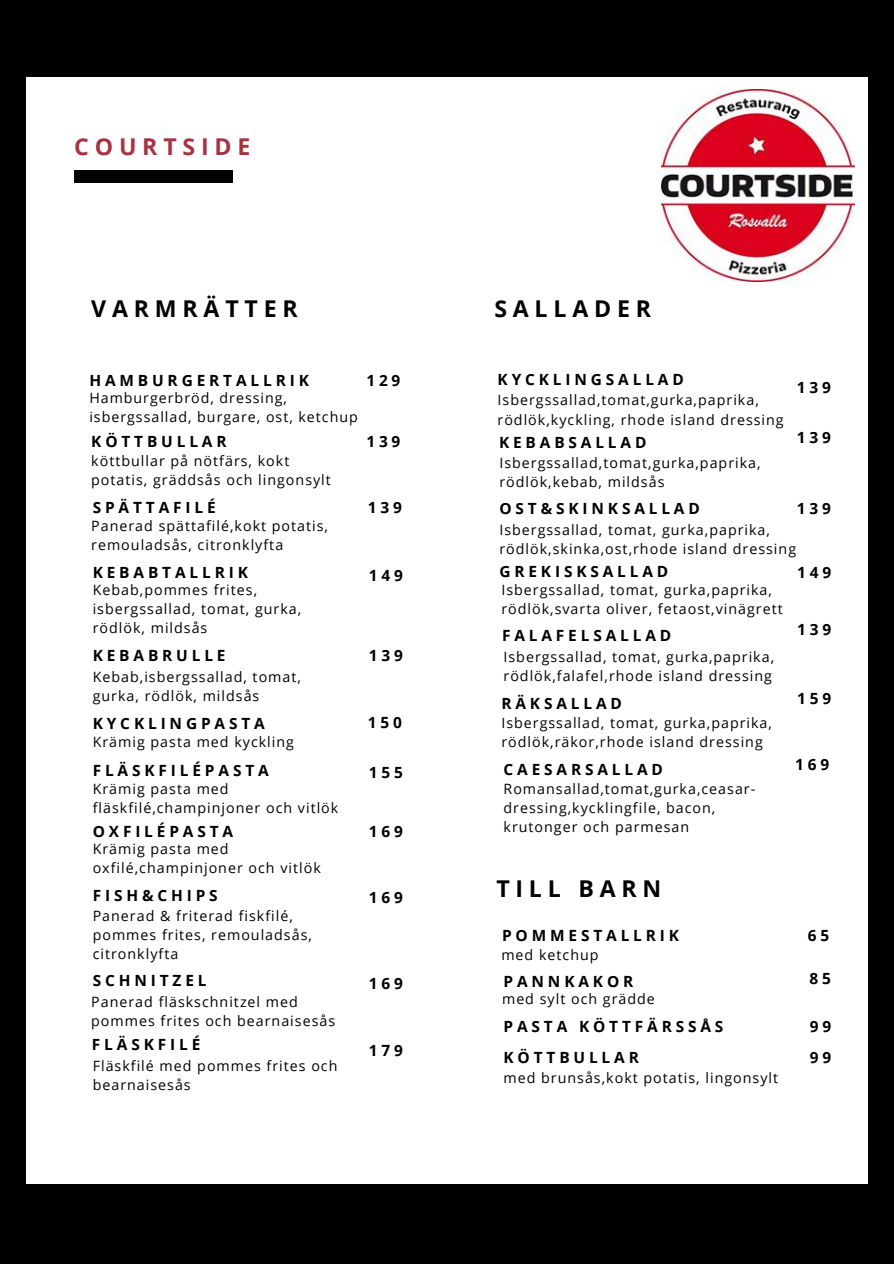
<style>
.page{position:relative;width:894px;height:1264px;background:#fff}
.page>*{position:absolute;margin:0;border:0;box-sizing:border-box;transform-origin:0 0}
.t1{font:700 23.1px "Open Sans";letter-spacing:.25em;color:#000}
.t2{font:700 23.1px "Open Sans";letter-spacing:.25em;color:#a73342}
.t3{font:700 15.45px "Open Sans";letter-spacing:.25em;color:#000}
.t4{font:14.25px/19.2px "Open Sans";letter-spacing:.07em;color:#000}
</style>
<div class="page">
<div style="left:0;top:0;width:893px;height:1263px;background:#000"></div>
<div style="left:26px;top:77px;width:840px;height:1106px;background:#fff"></div>
<div style="left:74px;top:170px;width:159px;height:12px;background:#000"></div>
<img style="left:661px;top:89px;width:193px;height:193px">
<p class="t2" style="left:74px;top:130px;width:177px">COURTSIDE</p>
<h1 class="t1" style="left:91px;top:292px;width:208px">VARMRÄTTER</h1>
<p class="t3" style="left:89px;top:369px;width:221px">HAMBURGERTALLRIK</p>
<h1 class="t4" style="left:89px;top:388px;width:270px">Hamburgerbröd, dressing, isbergssallad, burgare, ost, ketchup</h1>
<h2 class="t3" style="left:91px;top:430px;width:137px">KÖTTBULLAR</h2>
<p class="t4" style="left:91px;top:450px;width:241px">köttbullar på nötfärs, kokt potatis, gräddsås och lingonsylt</p>
<h2 class="t3" style="left:93px;top:496px;width:124px">SPÄTTAFILÉ</h2>
<p class="t4" style="left:91px;top:516px;width:238px">Panerad spättafilé,kokt potatis, remouladsås, citronklyfta</p>
<p class="t3" style="left:93px;top:561px;width:157px">KEBABTALLRIK</p>
<h2 class="t4" style="left:93px;top:579px;width:210px">Kebab,pommes frites, isbergssallad, tomat, gurka, rödlök, mildsås</h2>
<p class="t3" style="left:93px;top:644px;width:134px">KEBABRULLE</p>
<h2 class="t4" style="left:93px;top:667px;width:210px">Kebab,isbergssallad, tomat, gurka, rödlök, mildsås</h2>
<h2 class="t3" style="left:366px;top:369px;width:36px">129</h2>
<h2 class="t3" style="left:366px;top:430px;width:36px">139</h2>
<h2 class="t3" style="left:367px;top:496px;width:36px">139</h2>
<h2 class="t3" style="left:369px;top:564px;width:36px">149</h2>
<h2 class="t3" style="left:369px;top:644px;width:36px">139</h2>
<p class="t3" style="left:367px;top:712px;width:36px">150</p>
<p class="t3" style="left:93px;top:712px;width:174px">KYCKLINGPASTA</p>
<h2 class="t4" style="left:93px;top:732px;width:203px">Krämig pasta med kyckling</h2>
<h2 class="t4" style="left:93px;top:779px;width:247px">Krämig pasta med fläskfilé,champinjoner och vitlök</h2>
<p class="t3" style="left:93px;top:759px;width:177px">FLÄSKFILÉPASTA</p>
<h2 class="t3" style="left:369px;top:761px;width:36px">155</h2>
<h2 class="t3" style="left:93px;top:820px;width:142px">OXFILÉPASTA</h2>
<p class="t3" style="left:369px;top:820px;width:36px">169</p>
<h2 class="t4" style="left:93px;top:838px;width:229px">Krämig pasta med oxfilé,champinjoner och vitlök</h2>
<p class="t3" style="left:93px;top:884px;width:126px">FISH&amp;CHIPS</p>
<h2 class="t3" style="left:369px;top:886px;width:36px">169</h2>
<h2 class="t4" style="left:93px;top:906px;width:221px">Panerad &amp; friterad fiskfilé, pommes frites, remouladsås, citronklyfta</h2>
<h2 class="t3" style="left:369px;top:972px;width:36px">169</h2>
<p class="t3" style="left:93px;top:969px;width:115px">SCHNITZEL</p>
<h2 class="t4" style="left:91px;top:991px;width:245px">Panerad fläskschnitzel med pommes frites och bearnaisesås</h2>
<p class="t3" style="left:92px;top:1033px;width:110px">FLÄSKFILÉ</p>
<h2 class="t3" style="left:369px;top:1039px;width:36px">179</h2>
<h2 class="t4" style="left:93px;top:1055px;width:246px">Fläskfilé med pommes frites och bearnaisesås</h2>
<h2 class="t1" style="left:494px;top:292px;width:158px">SALLADER</h2>
<p class="t3" style="left:497px;top:368px;width:188px">KYCKLINGSALLAD</p>
<h2 class="t4" style="left:497px;top:390px;width:287px">Isbergssallad,tomat,gurka,paprika, rödlök,kyckling, rhode island dressing</h2>
<p class="t3" style="left:499px;top:431px;width:149px">KEBABSALLAD</p>
<h2 class="t4" style="left:499px;top:453px;width:263px">Isbergssallad,tomat,gurka,paprika, rödlök,kebab, mildsås</h2>
<h2 class="t3" style="left:796px;top:377px;width:36px">139</h2>
<h2 class="t3" style="left:796px;top:427px;width:36px">139</h2>
<p class="t3" style="left:499px;top:497px;width:202px">OST&amp;SKINKSALLAD</p>
<h2 class="t4" style="left:499px;top:519px;width:298px">Isbergssallad, tomat, gurka,paprika, rödlök,skinka,ost,rhode island dressing</h2>
<h2 class="t3" style="left:796px;top:497px;width:36px">139</h2>
<h2 class="t3" style="left:499px;top:561px;width:170px">GREKISKSALLAD</h2>
<p class="t4" style="left:501px;top:579px;width:283px">Isbergssallad, tomat, gurka,paprika, rödlök,svarta oliver, fetaost,vinägrett</p>
<h2 class="t4" style="left:503px;top:647px;width:272px">Isbergssallad, tomat, gurka,paprika, rödlök,falafel,rhode island dressing</h2>
<h2 class="t3" style="left:501px;top:692px;width:122px">RÄKSALLAD</h2>
<p class="t3" style="left:796px;top:687px;width:36px">159</p>
<p class="t4" style="left:501px;top:712px;width:272px">Isbergssallad, tomat, gurka,paprika, rödlök,räkor,rhode island dressing</p>
<h1 class="t3" style="left:503px;top:758px;width:161px">CAESARSALLAD</h1>
<h2 class="t3" style="left:795px;top:754px;width:36px">169</h2>
<p class="t4" style="left:503px;top:778px;width:253px">Romansallad,tomat,gurka,ceasar&shy;dressing,kycklingfile, bacon,</p>
<h2 class="t4" style="left:503px;top:816px;width:187px">krutonger och parmesan</h2>
<p class="t3" style="left:796px;top:561px;width:36px">149</p>
<h2 class="t3" style="left:502px;top:624px;width:171px">FALAFELSALLAD</h2>
<h2 class="t3" style="left:796px;top:619px;width:36px">139</h2>
<p class="t1" style="left:496px;top:872px;width:166px">TILL BARN</p>
<h2 class="t3" style="left:502px;top:924px;width:178px">POMMESTALLRIK</h2>
<p class="t3" style="left:807px;top:924px;width:23px">6 5</p>
<h2 class="t4" style="left:501px;top:944px;width:99px">med ketchup</h2>
<h1 class="t3" style="left:503px;top:970px;width:131px">PANNKAKOR</h1>
<h2 class="t4" style="left:502px;top:988px;width:154px">med sylt och grädde</h2>
<p class="t3" style="left:809px;top:967px;width:23px">8 5</p>
<h2 class="t3" style="left:503px;top:1015px;width:221px">PASTA KÖTTFÄRSSÅS</h2>
<h2 class="t3" style="left:809px;top:1015px;width:23px">9 9</h2>
<h2 class="t3" style="left:503px;top:1046px;width:137px">KÖTTBULLAR</h2>
<p class="t3" style="left:809px;top:1046px;width:23px">9 9</p>
<p class="t4" style="left:503px;top:1068px;width:276px">med brunsås,kokt potatis, lingonsylt</p>
</div>
